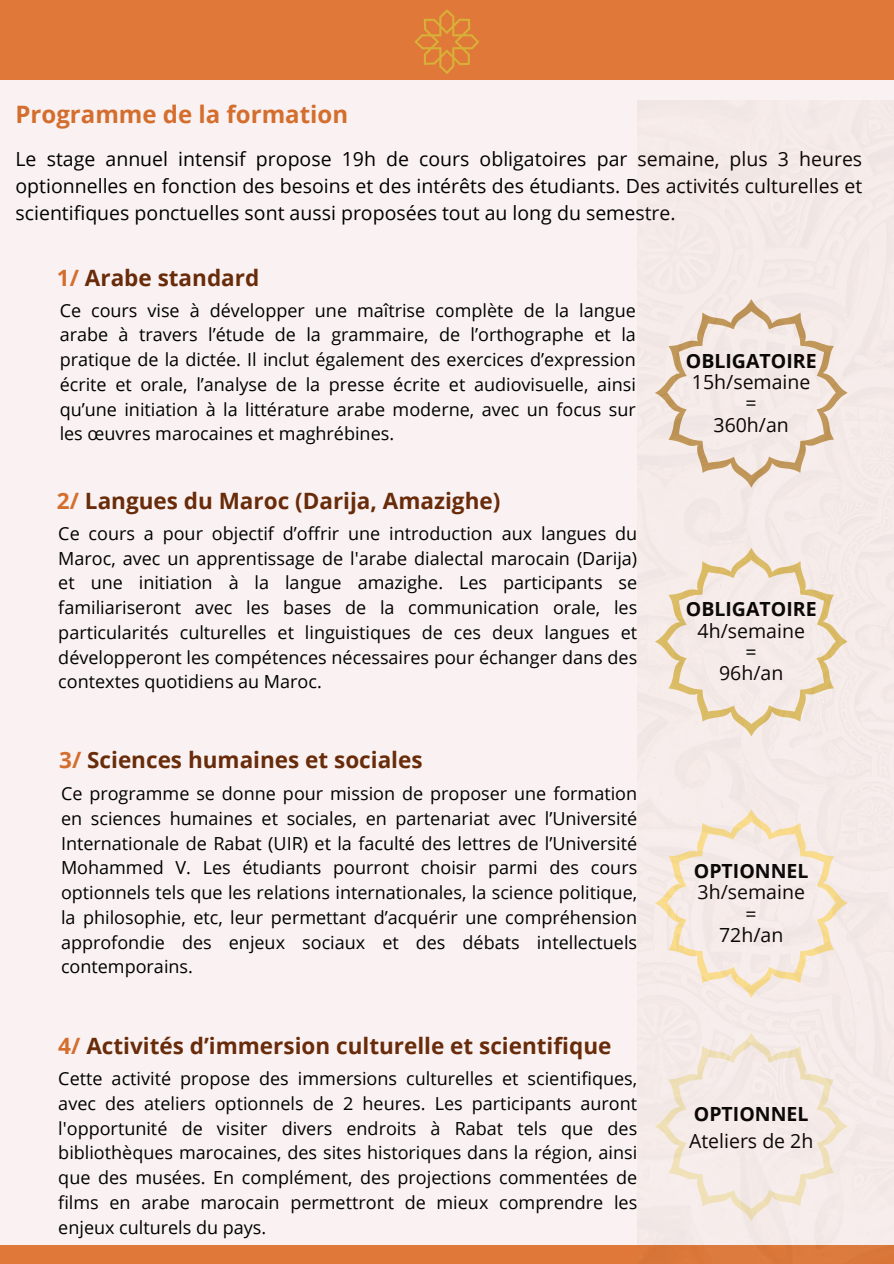
<style>
.page{position:relative;width:894px;height:1264px;background:#fff}
.page>*{position:absolute;margin:0;border:0;box-sizing:border-box;transform-origin:0 0}
.t1{font:700 24px "Open Sans";color:#d46e2e}
.t2{font:700 22.5px "Open Sans";color:#692c0b}
.t3{font:19.5px/21.3px "Open Sans";color:#000;text-align:center}
.t4{font:700 19.5px "Open Sans";color:#000}
.t5{font:18px/24.8px "Open Sans";color:#000;text-align:justify}
.s1{color:#d46e2e}
</style>
<div class="page">
<div style="left:0;top:0;width:893px;height:1263px;background:#faf2f2"></div>
<div style="left:0;top:0;width:893px;height:80px;background:#df7838"></div>
<svg style="left:414px;top:9px;width:65px;height:65px"></svg>
<div style="left:0;top:1245px;width:893px;height:18px;background:#df7838"></div>
<div style="left:637px;top:101px;width:256px;height:1144px;background:#f5ebe8"></div>
<h1 class="t1" style="left:16px;top:97px;width:334px">Programme de la formation</h1>
<p class="t3" style="left:16px;top:145px;width:848px;line-height:27px;text-align:justify">Le stage annuel intensif propose 19h de cours obligatoires par semaine, plus 3 heures optionnelles en fonction des besoins et des intérêts des étudiants. Des activités culturelles et scientifiques ponctuelles sont aussi proposées tout au long du semestre.</p>
<p class="t2" style="left:57px;top:262px;width:204px"><span class="s1">1/</span> Arabe standard</p>
<p class="t5" style="left:60px;top:297px;width:577px">Ce cours vise à développer une maîtrise complète de la langue arabe à travers l’étude de la grammaire, de l’orthographe et la pratique de la dictée. Il inclut également des exercices d’expression écrite et orale, l’analyse de la presse écrite et audiovisuelle, ainsi qu’une initiation à la littérature arabe moderne, avec un focus sur les œuvres marocaines et maghrébines.</p>
<p class="t2" style="left:57px;top:485px;width:445px"><span class="s1">2/</span> Langues du Maroc (Darija, Amazighe)</p>
<p class="t5" style="left:58px;top:520px;width:580px">Ce cours a pour objectif d’offrir une introduction aux langues du Maroc, avec un apprentissage de l'arabe dialectal marocain (Darija) et une initiation à la langue amazighe. Les participants se familiariseront avec les bases de la communication orale, les particularités culturelles et linguistiques de ces deux langues et développeront les compétences nécessaires pour échanger dans des contextes quotidiens au Maroc.</p>
<p class="t2" style="left:59px;top:744px;width:365px"><span class="s1">3/</span> Sciences humaines et sociales</p>
<p class="t5" style="left:61px;top:780px;width:577px">Ce programme se donne pour mission de proposer une formation en sciences humaines et sociales, en partenariat avec l’Université Internationale de Rabat (UIR) et la faculté des lettres de l’Université Mohammed V. Les étudiants pourront choisir parmi des cours optionnels tels que les relations internationales, la science politique, la philosophie, etc, leur permettant d’acquérir une compréhension approfondie des enjeux sociaux et des débats intellectuels contemporains.</p>
<p class="t2" style="left:58px;top:1030px;width:554px"><span class="s1">4/</span> Activités d’immersion culturelle et scientifique</p>
<p class="t5" style="left:58px;top:1065px;width:580px">Cette activité propose des immersions culturelles et scientifiques, avec des ateliers optionnels de 2 heures. Les participants auront l'opportunité de visiter divers endroits à Rabat tels que des bibliothèques marocaines, des sites historiques dans la région, ainsi que des musées. En complément, des projections commentées de films en arabe marocain permettront de mieux comprendre les enjeux culturels du pays.</p>
<p class="t4" style="left:685px;top:347px;width:132px">OBLIGATOIRE</p>
<p class="t3" style="left:691px;top:371px;width:120px">15h/semaine =<br>360h/an</p>
<p class="t4" style="left:685px;top:595px;width:132px">OBLIGATOIRE</p>
<p class="t3" style="left:697px;top:619px;width:109px">4h/semaine =<br>96h/an</p>
<p class="t4" style="left:693px;top:857px;width:116px">OPTIONNEL</p>
<p class="t3" style="left:697px;top:881px;width:109px">3h/semaine =<br>72h/an</p>
<p class="t4" style="left:693px;top:1099px;width:116px">OPTIONNEL</p>
<p class="t3" style="left:688px;top:1129px;width:126px">Ateliers de 2h</p>
</div>
